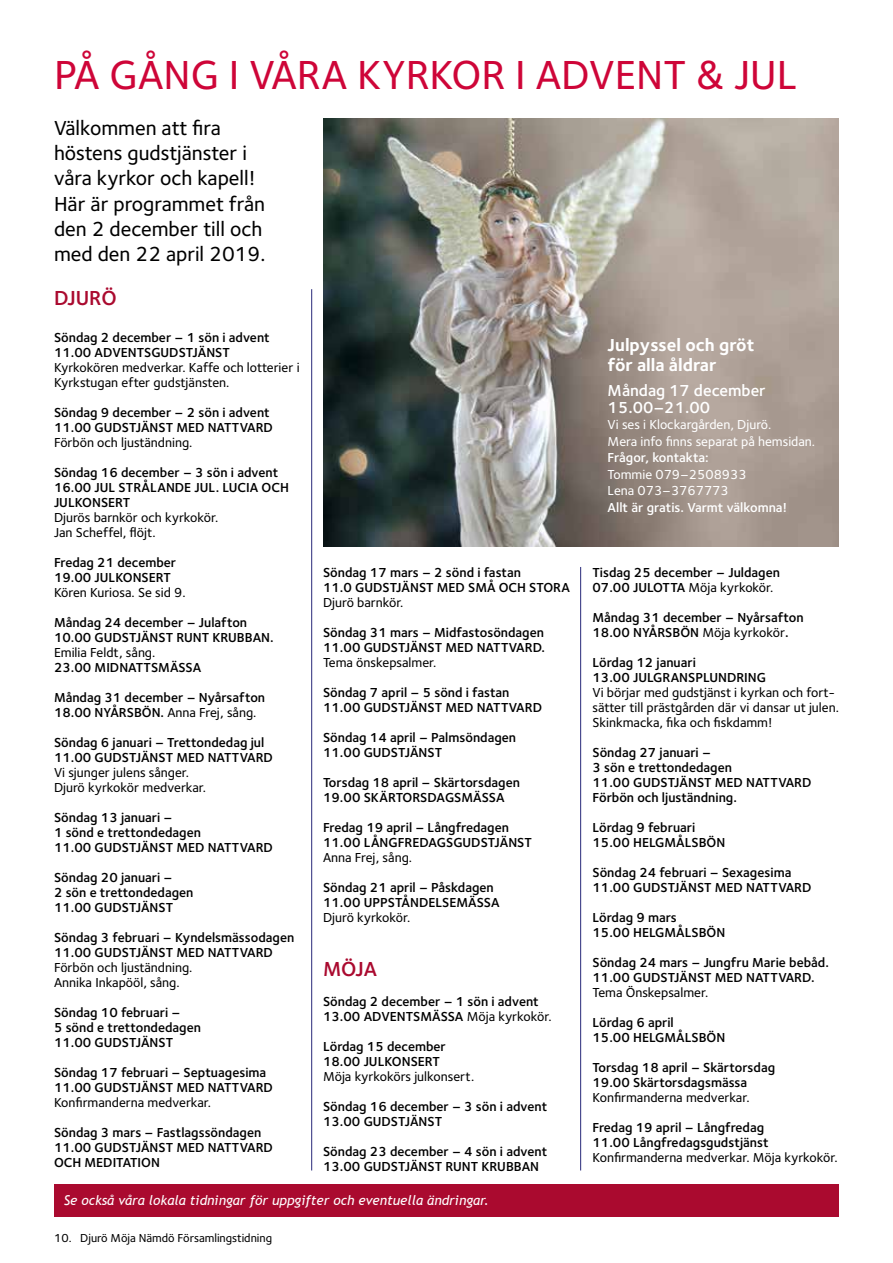
<style>
.page{position:relative;width:893px;height:1263px;background:#fff}
.page>*{position:absolute;margin:0;border:0;box-sizing:border-box;transform-origin:0 0}
.t1{font:500 42px "Foundry Sterling";color:#ce0538}
.t2{font:500 21px/25.2px "Foundry Sterling";color:#000}
.t3{font:600 21px "Foundry Sterling";color:#aa0a2f}
.t4{font:700 18px/19.8px "Foundry Sterling";color:#fff}
.t5{font:600 16.5px/16.5px "Foundry Sterling";color:#fff}
.t6{font:600 13.5px/15px "Foundry Sterling";color:#000}
.t7{font:500 13.5px/15px "Foundry Sterling";color:#000}
.t8{font:500 13.5px/16.5px "Foundry Sterling";color:#fff}
.t9{font:italic 13.5px "Trebuchet MS";color:#fff}
.t10{font:600 13.5px "Foundry Sterling";color:#fff}
.t11{font:500 12px "Foundry Sterling";color:#000}
.s1{font-weight:500}
</style>
<div class="page">
<div style="left:54px;top:1184px;width:785px;height:33px;background:#aa0a2f"></div>
<hr style="left:311px;top:289px;width:1px;height:881px;background:#282979">
<hr style="left:580px;top:567px;width:1px;height:603px;background:#282979">
<img style="left:323px;top:119px;width:516px;height:427px">
<h1 class="t1" style="left:54px;top:45px;width:745px">PÅ GÅNG I VÅRA KYRKOR I ADVENT &amp; JUL</h1>
<h2 class="t2" style="left:54px;top:115px;width:213px">Välkommen att fira höstens gudstjänster i våra kyrkor och kapell!<br>Här är programmet från den 2 december till och med den 22 april 2019.</h2>
<h2 class="t3" style="left:54px;top:283px;width:64px">DJURÖ</h2>
<p class="t6" style="left:54px;top:329px;width:217px">Söndag 2 december – 1 sön i advent<br>11.00 ADVENTSGUDSTJÄNST</p>
<p class="t7" style="left:54px;top:359px;width:247px">Kyrkokören medverkar. Kaffe och lotterier i<br>Kyrkstugan efter gudstjänsten.</p>
<p class="t6" style="left:54px;top:404px;width:220px">Söndag 9 december – 2 sön i advent<br>11.00 GUDSTJÄNST MED NATTVARD</p>
<p class="t7" style="left:54px;top:434px;width:140px">Förbön och ljuständning.</p>
<p class="t6" style="left:54px;top:464px;width:236px">Söndag 16 december – 3 sön i advent<br>16.00 JUL STRÅLANDE JUL. LUCIA OCH<br>JULKONSERT</p>
<p class="t7" style="left:54px;top:509px;width:166px">Djurös barnkör och kyrkokör.<br>Jan Scheffel, flöjt.</p>
<p class="t6" style="left:54px;top:554px;width:124px">Fredag 21 december<br>19.00 JULKONSERT</p>
<p class="t7" style="left:54px;top:584px;width:133px">Kören Kuriosa. Se sid 9.</p>
<p class="t6" style="left:54px;top:614px;width:221px">Måndag 24 december – Julafton<br>10.00 GUDSTJÄNST RUNT KRUBBAN.</p>
<p class="t7" style="left:54px;top:644px;width:103px">Emilia Feldt, sång.</p>
<p class="t6" style="left:54px;top:659px;width:149px">23.00 MIDNATTSMÄSSA</p>
<p class="t6" style="left:54px;top:689px;width:213px">Måndag 31 december – Nyårsafton<br>18.00 NYÅRSBÖN. <span class="s1">Anna Frej, sång.</span></p>
<p class="t6" style="left:54px;top:734px;width:220px">Söndag 6 januari – Trettondedag jul<br>11.00 GUDSTJÄNST MED NATTVARD</p>
<p class="t7" style="left:54px;top:764px;width:154px">Vi sjunger julens sånger.<br>Djurö kyrkokör medverkar.</p>
<p class="t6" style="left:54px;top:809px;width:220px">Söndag 13 januari –<br>1 sönd e trettondedagen<br>11.00 GUDSTJÄNST MED NATTVARD</p>
<p class="t6" style="left:54px;top:869px;width:141px">Söndag 20 januari –<br>2 sön e trettondedagen<br>11.00 GUDSTJÄNST</p>
<p class="t6" style="left:54px;top:929px;width:242px">Söndag 3 februari – Kyndelsmässodagen<br>11.00 GUDSTJÄNST MED NATTVARD</p>
<p class="t7" style="left:54px;top:959px;width:140px">Förbön och ljuständning.<br>Annika Inkapööl, sång.</p>
<p class="t6" style="left:54px;top:1004px;width:148px">Söndag 10 februari –<br>5 sönd e trettondedagen<br>11.00 GUDSTJÄNST</p>
<p class="t6" style="left:54px;top:1064px;width:220px">Söndag 17 februari – Septuagesima<br>11.00 GUDSTJÄNST MED NATTVARD</p>
<p class="t7" style="left:54px;top:1094px;width:159px">Konfirmanderna medverkar.</p>
<p class="t6" style="left:54px;top:1124px;width:220px">Söndag 3 mars – Fastlagssöndagen<br>11.00 GUDSTJÄNST MED NATTVARD<br>OCH MEDITATION</p>
<p class="t6" style="left:323px;top:565px;width:248px">Söndag 17 mars – 2 sönd i fastan<br>11.0 GUDSTJÄNST MED SMÅ OCH STORA</p>
<p class="t7" style="left:323px;top:595px;width:82px">Djurö barnkör.</p>
<p class="t6" style="left:323px;top:625px;width:224px">Söndag 31 mars – Midfastosöndagen<br>11.00 GUDSTJÄNST MED NATTVARD.</p>
<p class="t7" style="left:323px;top:655px;width:115px">Tema önskepsalmer.</p>
<p class="t6" style="left:323px;top:685px;width:220px">Söndag 7 april – 5 sönd i fastan<br>11.00 GUDSTJÄNST MED NATTVARD</p>
<p class="t6" style="left:323px;top:730px;width:195px">Söndag 14 april – Palmsöndagen<br>11.00 GUDSTJÄNST</p>
<p class="t6" style="left:323px;top:775px;width:198px">Torsdag 18 april – Skärtorsdagen<br>19.00 SKÄRTORSDAGSMÄSSA</p>
<p class="t6" style="left:323px;top:820px;width:210px">Fredag 19 april – Långfredagen<br>11.00 LÅNGFREDAGSGUDSTJÄNST</p>
<p class="t7" style="left:323px;top:850px;width:91px">Anna Frej, sång.</p>
<p class="t6" style="left:323px;top:880px;width:178px">Söndag 21 april – Påskdagen<br>11.00 UPPSTÅNDELSEMÄSSA</p>
<p class="t7" style="left:323px;top:910px;width:89px">Djurö kyrkokör.</p>
<h2 class="t3" style="left:323px;top:954px;width:56px">MÖJA</h2>
<p class="t6" style="left:323px;top:993px;width:230px">Söndag 2 december – 1 sön i advent<br>13.00 ADVENTSMÄSSA <span class="s1">Möja kyrkokör.</span></p>
<p class="t6" style="left:323px;top:1038px;width:124px">Lördag 15 december<br>18.00 JULKONSERT</p>
<p class="t7" style="left:323px;top:1068px;width:153px">Möja kyrkokörs julkonsert.</p>
<p class="t6" style="left:323px;top:1098px;width:226px">Söndag 16 december – 3 sön i advent<br>13.00 GUDSTJÄNST</p>
<p class="t6" style="left:323px;top:1143px;width:226px">Söndag 23 december – 4 sön i advent<br>13.00 GUDSTJÄNST RUNT KRUBBAN</p>
<p class="t9" style="left:64px;top:1192px;width:427px">Se också våra lokala tidningar för uppgifter och eventuella ändringar.</p>
<p class="t11" style="left:54px;top:1230px;width:219px">10. Djurö Möja Nämdö Församlingstidning</p>
<h3 class="t4" style="left:608px;top:335px;width:148px">Julpyssel och gröt för alla åldrar</h3>
<p class="t5" style="left:608px;top:382px;width:160px">Måndag 17 december<br>15.00–21.00</p>
<p class="t8" style="left:608px;top:416px;width:209px">Vi ses i Klockargården, Djurö.<br>Mera info finns separat på hemsidan.</p>
<p class="t10" style="left:608px;top:448px;width:103px">Frågor, kontakta:</p>
<p class="t8" style="left:608px;top:466px;width:140px">Tommie 079–2508933<br>Lena 073–3767773</p>
<p class="t10" style="left:608px;top:498px;width:181px">Allt är gratis. Varmt välkomna!</p>
<p class="t6" style="left:592px;top:565px;width:189px">Tisdag 25 december – Juldagen<br>07.00 JULOTTA <span class="s1">Möja kyrkokör.</span></p>
<p class="t6" style="left:592px;top:610px;width:213px">Måndag 31 december – Nyårsafton<br>18.00 NYÅRSBÖN <span class="s1">Möja kyrkokör</span>.</p>
<p class="t6" style="left:592px;top:655px;width:175px">Lördag 12 januari<br>13.00 JULGRANSPLUNDRING</p>
<p class="t7" style="left:592px;top:685px;width:248px">Vi börjar med gudstjänst i kyrkan och fort&shy;sätter till prästgården där vi dansar ut julen.<br>Skinkmacka, fika och fiskdamm!</p>
<p class="t6" style="left:592px;top:745px;width:220px">Söndag 27 januari –<br>3 sön e trettondedagen<br>11.00 GUDSTJÄNST MED NATTVARD<br>Förbön och ljuständning.</p>
<p class="t6" style="left:592px;top:820px;width:134px">Lördag 9 februari<br>15.00 HELGMÅLSBÖN</p>
<p class="t6" style="left:592px;top:865px;width:220px">Söndag 24 februari – Sexagesima<br>11.00 GUDSTJÄNST MED NATTVARD</p>
<p class="t6" style="left:592px;top:910px;width:134px">Lördag 9 mars<br>15.00 HELGMÅLSBÖN</p>
<p class="t6" style="left:592px;top:955px;width:238px">Söndag 24 mars – Jungfru Marie bebåd.<br>11.00 GUDSTJÄNST MED NATTVARD.</p>
<p class="t7" style="left:592px;top:985px;width:117px">Tema Önskepsalmer.</p>
<p class="t6" style="left:592px;top:1015px;width:134px">Lördag 6 april<br>15.00 HELGMÅLSBÖN</p>
<p class="t6" style="left:592px;top:1060px;width:184px">Torsdag 18 april – Skärtorsdag<br>19.00 Skärtorsdagsmässa</p>
<p class="t7" style="left:592px;top:1090px;width:159px">Konfirmanderna medverkar.</p>
<p class="t6" style="left:592px;top:1120px;width:178px">Fredag 19 april – Långfredag<br>11.00 Långfredagsgudstjänst</p>
<p class="t7" style="left:592px;top:1150px;width:247px">Konfirmanderna medverkar. Möja kyrkokör.</p>
</div>
